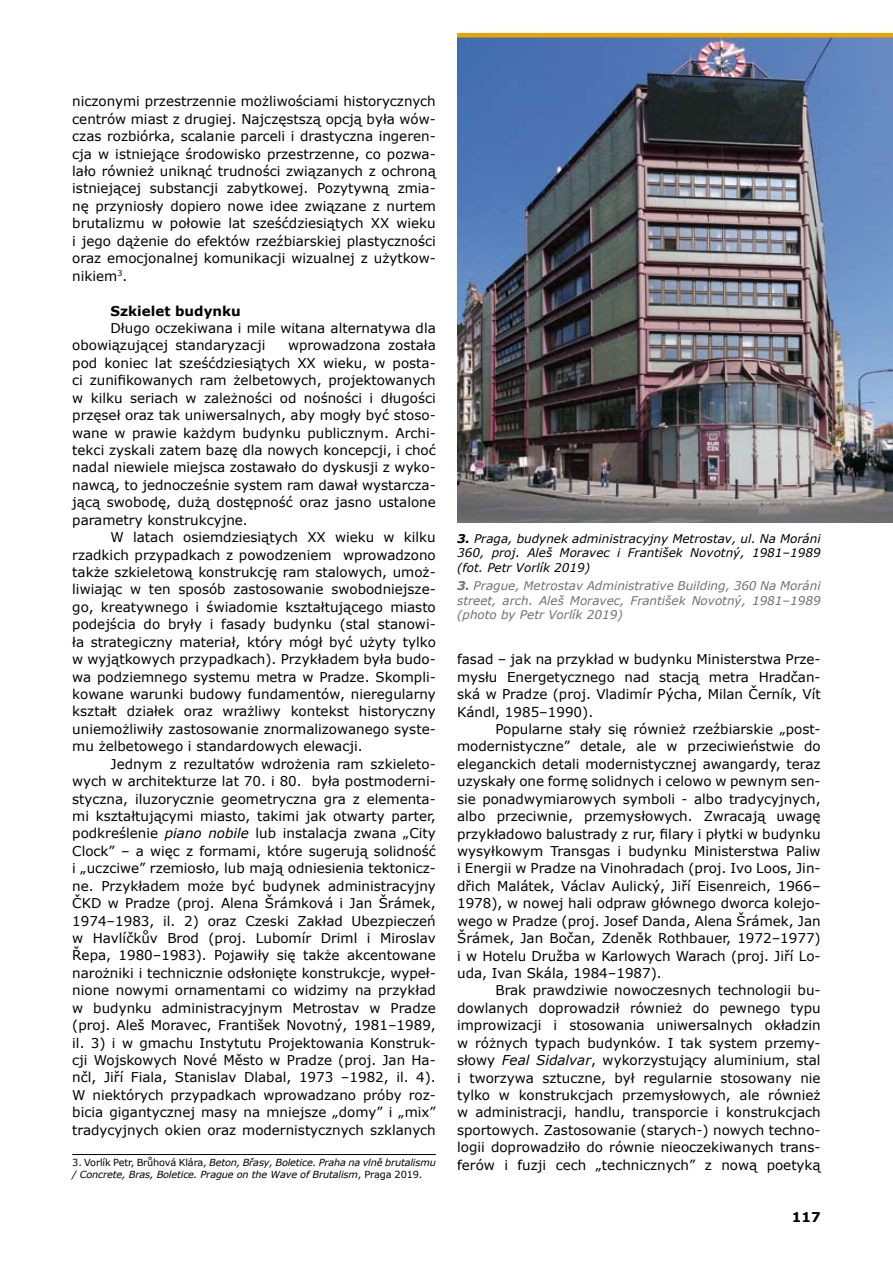
<style>
.page{position:relative;width:893px;height:1263px;background:#fff}
.page>*{position:absolute;margin:0;border:0;box-sizing:border-box;transform-origin:0 0}
.t1{font:13.5px/17.4px "Verdana";color:#000;text-align:justify}
.t2{font:700 13.5px "Verdana";color:#000}
.t3{font:italic 12px/14.4px "Verdana";color:#707173;text-align:justify}
.t4{font:italic 12px/14.4px "Verdana";color:#000;text-align:justify}
.t5{font:italic 9.75px/11.7px "Verdana";letter-spacing:-.015em;color:#000}
.s1{font-style:italic}
.s2{font-style:normal}
.s3{font-weight:700}
</style>
<div class="page">
<hr style="left:72px;top:1154px;width:364px;height:1px;background:#000">
<img style="left:457px;top:37px;width:436px;height:486px">
<hr style="left:457px;top:33px;width:436px;height:4px;background:#eda200">
<p class="t1" style="left:72px;top:92px;width:365px">niczonymi przestrzennie możliwościami historycznych centrów miast z drugiej. Najczęstszą opcją była wów&shy;czas rozbiórka, scalanie parceli i drastyczna ingeren&shy;cja w istniejące środowisko przestrzenne, co pozwa&shy;lało również uniknąć trudności związanych z ochroną istniejącej substancji zabytkowej. Pozytywną zmia&shy;nę przyniosły dopiero nowe idee związane z nurtem brutalizmu w połowie lat sześćdziesiątych XX wieku i jego dążenie do efektów rzeźbiarskiej plastyczności oraz emocjonalnej komunikacji wizualnej z użytkow&shy;nikiem<sup>3</sup>.</p>
<p class="t2" style="left:111px;top:302px;width:132px">Szkielet budynku</p>
<p class="t1" style="left:72px;top:319px;width:365px;text-indent:38px">Długo oczekiwana i mile witana alternatywa dla obowiązującej standaryzacji</p>
<p class="t1" style="left:72px;top:336px;width:365px;text-indent:216px">wprowadzona została pod koniec lat sześćdziesiątych XX wieku, w posta&shy;ci zunifikowanych ram żelbetowych, projektowanych w kilku seriach w zależności od nośności i długości przęseł oraz tak uniwersalnych, aby mogły być stoso&shy;wane w prawie każdym budynku publicznym. Archi&shy;tekci zyskali zatem bazę dla nowych koncepcji, i choć nadal niewiele miejsca zostawało do dyskusji z wyko&shy;nawcą, to jednocześnie system ram dawał wystarcza&shy;jącą swobodę, dużą dostępność oraz jasno ustalone parametry konstrukcyjne.</p>
<p class="t1" style="left:72px;top:528px;width:365px;text-indent:38px">W latach osiemdziesiątych XX wieku w kilku rzadkich przypadkach z powodzeniem wprowadzono także szkieletową konstrukcję ram stalowych, umoż&shy;liwiając w ten sposób zastosowanie swobodniejsze&shy;go, kreatywnego i świadomie kształtującego miasto podejścia do bryły i fasady budynku (stal stanowi&shy;ła strategiczny materiał, który mógł być użyty tylko w wyjątkowych przypadkach). Przykładem była budo&shy;wa podziemnego systemu metra w Pradze. Skompli&shy;kowane warunki budowy fundamentów, nieregularny kształt działek oraz wrażliwy kontekst historyczny uniemożliwiły zastosowanie znormalizowanego syste&shy;mu żelbetowego i standardowych elewacji.</p>
<p class="t1" style="left:72px;top:755px;width:365px;text-indent:38px">Jednym z rezultatów wdrożenia ram szkieleto&shy;wych w architekturze lat 70. i 80. była postmoderni&shy;styczna, iluzorycznie geometryczna gra z elementa&shy;mi kształtującymi miasto, takimi jak otwarty parter, podkreślenie <span class="s1">piano nobile</span> lub instalacja zwana „City Clock” – a więc z formami, które sugerują solidność i „uczciwe” rzemiosło, lub mają odniesienia tektonicz&shy;ne. Przykładem może być budynek administracyjny ČKD w Pradze (proj. Alena Šrámková i Jan Šrámek, 1974–1983, il. 2) oraz Czeski Zakład Ubezpieczeń w Havlíčkův Brod (proj. Lubomír Driml i Miroslav Řepa, 1980–1983). Pojawiły się także akcentowane narożniki i technicznie odsłonięte konstrukcje, wypeł&shy;nione nowymi ornamentami co widzimy na przykład w budynku administracyjnym Metrostav w Pradze (proj. Aleš Moravec, František Novotný, 1981–1989, il. 3) i w gmachu Instytutu Projektowania Konstruk&shy;cji Wojskowych Nové Město w Pradze (proj. Jan Ha&shy;nčl, Jiří Fiala, Stanislav Dlabal, 1973 –1982, il. 4).<br>W niektórych przypadkach wprowadzano próby roz&shy;bicia gigantycznej masy na mniejsze „domy” i „mix” tradycyjnych okien oraz modernistycznych szklanych</p>
<p class="t5" style="left:72px;top:1156px;width:365px"><span class="s2">3. Vorlík Petr, Brůhová Klára,</span> Beton, Břasy, Boletice. Praha na vlně brutalismu / Concrete, Bras, Boletice. Prague on the Wave of Brutalism<span class="s2">, Praga 2019.</span></p>
<p class="t4" style="left:457px;top:531px;width:365px"><span class="s3">3.</span> Praga, budynek administracyjny Metrostav, ul. Na Moráni 360, proj. Aleš Moravec i František Novotný, 1981–1989 (fot. Petr Vorlík 2019)</p>
<p class="t3" style="left:457px;top:578px;width:365px"><span class="s3">3.</span> Prague, Metrostav Administrative Building, 360 Na Moráni street, arch. Aleš Moravec, František Novotný, 1981–1989 (photo by Petr Vorlík 2019)</p>
<p class="t1" style="left:457px;top:650px;width:365px">fasad – jak na przykład w budynku Ministerstwa Prze&shy;mysłu Energetycznego nad stacją metra Hradčan&shy;ská w Pradze (proj. Vladimír Pýcha, Milan Černík, Vít Kándl, 1985–1990).</p>
<p class="t1" style="left:457px;top:720px;width:365px;text-indent:38px">Popularne stały się również rzeźbiarskie „post&shy;modernistyczne” detale, ale w przeciwieństwie do eleganckich detali modernistycznej awangardy, teraz uzyskały one formę solidnych i celowo w pewnym sen&shy;sie ponadwymiarowych symboli - albo tradycyjnych, albo przeciwnie, przemysłowych. Zwracają uwagę przykładowo balustrady z rur, filary i płytki w budynku wysyłkowym Transgas i budynku Ministerstwa Paliw i Energii w Pradze na Vinohradach (proj. Ivo Loos, Jin&shy;dřich Malátek, Václav Aulický, Jiří Eisenreich, 1966– 1978), w nowej hali odpraw głównego dworca kolejo&shy;wego w Pradze (proj. Josef Danda, Alena Šrámek, Jan Šrámek, Jan Bočan, Zdeněk Rothbauer, 1972–1977) i w Hotelu Družba w Karlowych Warach (proj. Jiří Lo&shy;uda, Ivan Skála, 1984–1987).</p>
<p class="t1" style="left:457px;top:981px;width:365px;text-indent:38px">Brak prawdziwie nowoczesnych technologii bu&shy;dowlanych doprowadził również do pewnego typu improwizacji i stosowania uniwersalnych okładzin w różnych typach budynków. I tak system przemy&shy;słowy <span class="s1">Feal Sidalvar</span>, wykorzystujący aluminium, stal i tworzywa sztuczne, był regularnie stosowany nie tylko w konstrukcjach przemysłowych, ale również w administracji, handlu, transporcie i konstrukcjach sportowych. Zastosowanie (starych-) nowych techno&shy;logii doprowadziło do równie nieoczekiwanych trans&shy;ferów i fuzji cech „technicznych” z nową poetyką</p>
<p class="t2" style="left:792px;top:1208px;width:30px">117</p>
</div>
